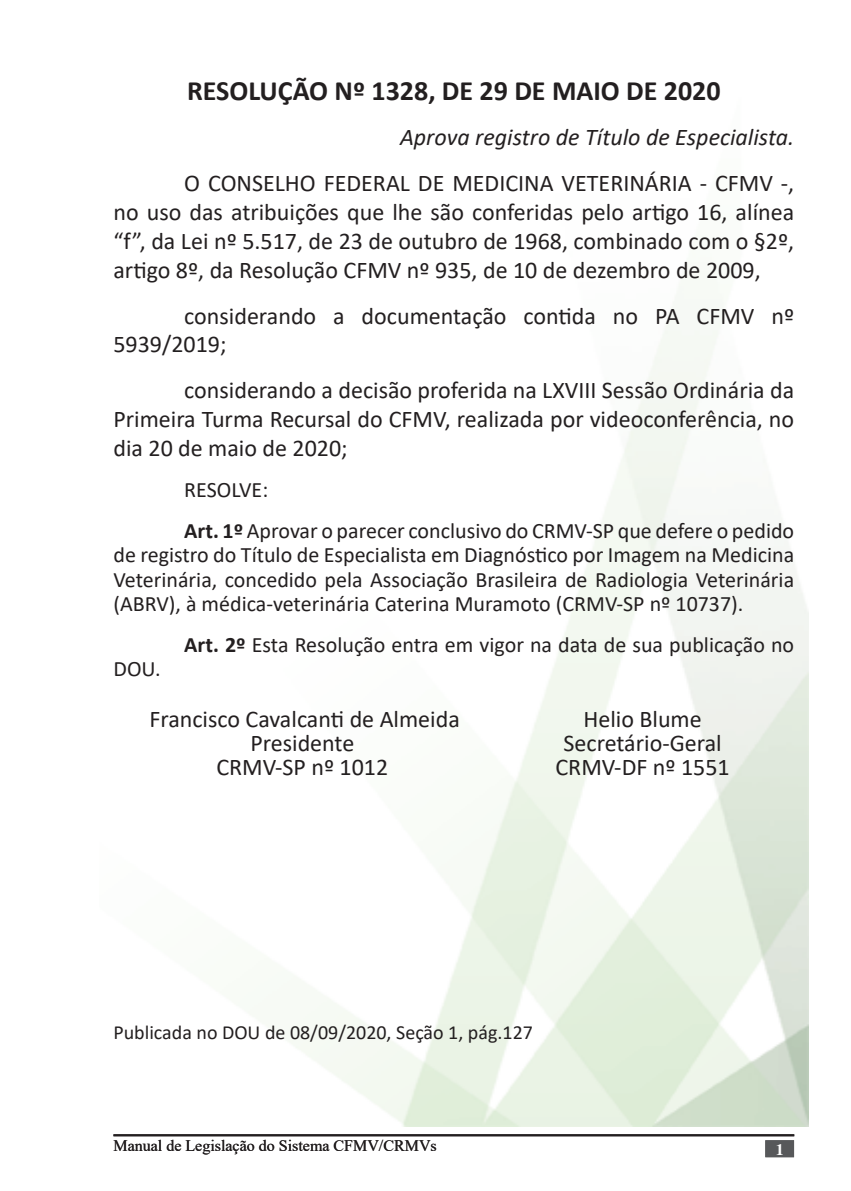
<style>
.page{position:relative;width:851px;height:1191px;background:#fff}
.page>*{position:absolute;margin:0;border:0;box-sizing:border-box;transform-origin:0 0}
.Texto_de_nota_de_rod{font:700 28px "Calibri";color:#231f20}
.Corpo_de_texto{font:24px/28.8px "Calibri";color:#231f20;text-align:justify}
.Texto_de_nota_de_rod-2{font:italic 24px "Calibri";color:#231f20}
.t1{font:22px/24.2px "Calibri";color:#231f20;text-align:justify}
.t2{font:20px "Calibri";color:#231f20}
.t3{font:16px "Times New Roman";color:#231f20}
.Apresentação{font:700 16px "Times";color:#fff}
.s1{font-weight:700}
</style>
<div class="page">
<hr style="left:113px;top:1134px;width:681px;height:2px;background:#231f20">
<div style="left:765px;top:1140px;width:28px;height:17px;background:#57585a;border:2px solid #57585a"></div>
<p class="Texto_de_nota_de_rod" style="left:187px;top:71px;width:535px">RESOLUÇÃO Nº 1328, DE 29 DE MAIO DE 2020</p>
<p class="Texto_de_nota_de_rod-2" style="left:400px;top:121px;width:395px">Aprova registro de Título de Especialista.</p>
<p class="Corpo_de_texto" style="left:113px;top:168px;width:682px;text-indent:71px">O CONSELHO FEDERAL DE MEDICINA VETERINÁRIA - CFMV -, no uso das atribuições que lhe são conferidas pelo artigo 16, alínea “f”, da Lei nº 5.517, de 23 de outubro de 1968, combinado com o §2º, artigo 8º, da Resolução CFMV nº 935, de 10 de dezembro de 2009,</p>
<p class="Corpo_de_texto" style="left:113px;top:300px;width:682px;text-indent:71px">considerando a documentação contida no PA CFMV nº<br>5939/2019;</p>
<p class="Corpo_de_texto" style="left:113px;top:375px;width:682px;text-indent:71px">considerando a decisão proferida na LXVIII Sessão Ordinária da Primeira Turma Recursal do CFMV, realizada por videoconferência, no dia 20 de maio de 2020;</p>
<p class="t1" style="left:184px;top:477px;width:85px">RESOLVE:</p>
<p class="t1" style="left:113px;top:518px;width:682px;text-indent:71px"><span class="s1">Art. 1º</span> Aprovar o parecer conclusivo do CRMV-SP que defere o pedido de registro do Título de Especialista em Diagnóstico por Imagem na Medicina Veterinária, concedido pela Associação Brasileira de Radiologia Veterinária (ABRV), à médica-veterinária Caterina Muramoto (CRMV-SP nº 10737).</p>
<p class="t1" style="left:184px;top:632px;width:611px"><span class="s1">Art. 2º</span> Esta Resolução entra em vigor na data de sua publicação no</p>
<p class="t1" style="left:113px;top:656px;width:49px">DOU.</p>
<p class="Corpo_de_texto" style="left:149px;top:704px;width:312px">Francisco Cavalcanti de Almeida</p>
<p class="Corpo_de_texto" style="left:250px;top:728px;width:105px">Presidente</p>
<p class="Corpo_de_texto" style="left:216px;top:752px;width:173px">CRMV-SP nº 1012</p>
<p class="Corpo_de_texto" style="left:583px;top:704px;width:120px">Helio Blume</p>
<p class="Corpo_de_texto" style="left:563px;top:728px;width:160px">Secretário-Geral</p>
<p class="Corpo_de_texto" style="left:555px;top:752px;width:176px">CRMV-DF nº 1551</p>
<p class="t2" style="left:113px;top:1019px;width:421px">Publicada no DOU de 08/09/2020, Seção 1, pág.127</p>
<p class="t3" style="left:113px;top:1134px;width:325px">Manual de Legislação do Sistema CFMV/CRMVs</p>
<p class="Apresentação" style="left:775px;top:1140px;width:9px">1</p>
</div>
